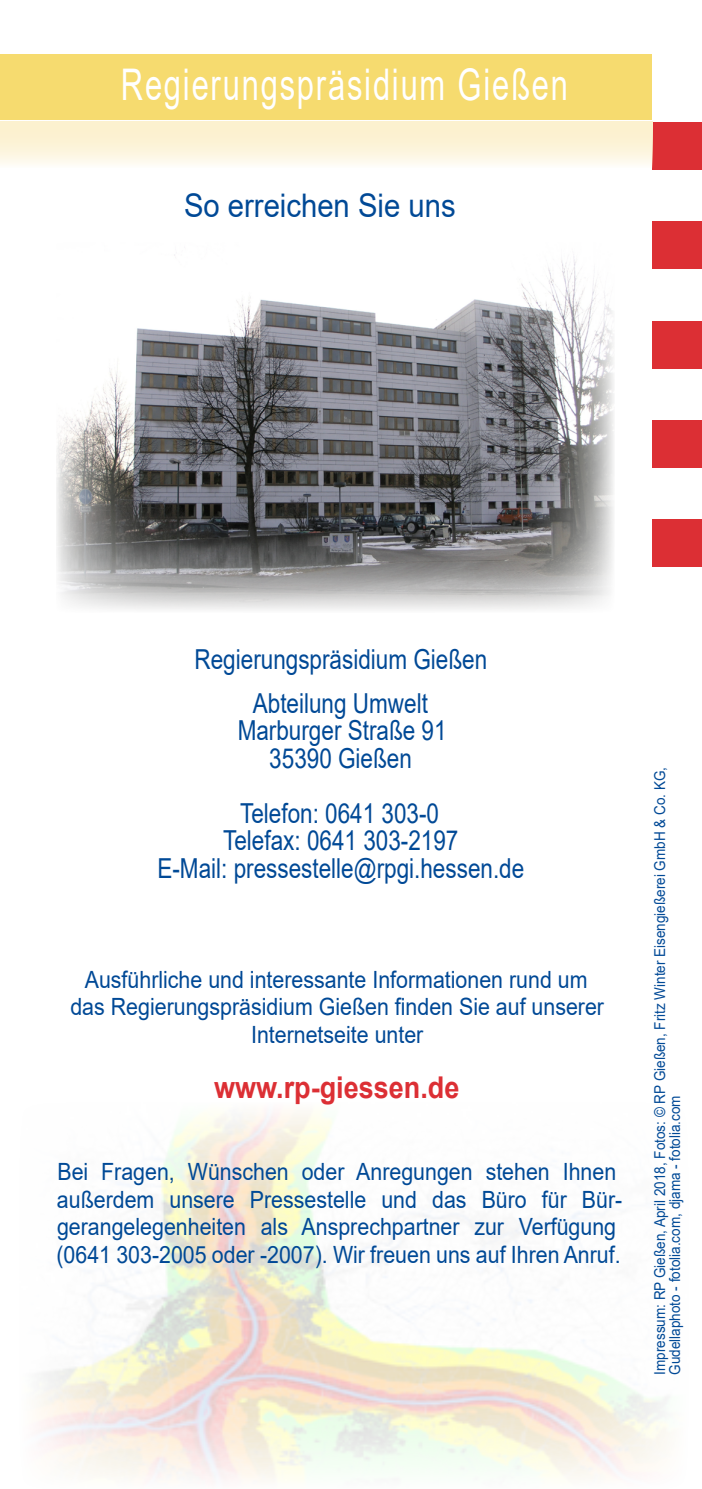
<style>
.page{position:relative;width:702px;height:1489px;background:#fff}
.page>*{position:absolute;margin:0;border:0;box-sizing:border-box;transform-origin:0 0}
.t1{font:43.5px "Arial";letter-spacing:.06em;color:#fff;scale:.71 1}
.t2{font:32.5px "Arial";color:#004996;scale:.9 1}
.t3{font:700 30px "Arial";color:#dc2f34;scale:.9 1}
.t4{font:27.5px/27.5px "Arial";color:#004996;text-align:center;scale:.82 1}
.t5{font:23.75px/27.5px "Arial";color:#004996;text-align:center;scale:.9 1}
.t6{font:15px "Arial";color:#004996;scale:.9 1}
</style>
<div class="page">
<img style="left:36px;top:1111px;width:634px;height:370px">
<div style="left:653px;top:519px;width:49px;height:47px;background:#dc2f34"></div>
<div style="left:653px;top:420px;width:49px;height:48px;background:#dc2f34"></div>
<div style="left:653px;top:321px;width:49px;height:47px;background:#dc2f34"></div>
<div style="left:653px;top:221px;width:49px;height:48px;background:#dc2f34"></div>
<div style="left:653px;top:122px;width:49px;height:47px;background:#dc2f34"></div>
<div style="left:0;top:55px;width:651px;height:65px;background:#f6db6f"></div>
<div style="left:0;top:121px;width:652px;height:47px;background:linear-gradient(to bottom,#fbeec6,#fdfaf0)"></div>
<img style="left:56px;top:254px;width:558px;height:356px">
<h1 class="t1" style="left:121px;top:55px;width:631px">Regierungspräsidium Gießen</h1>
<h2 class="t2" style="left:184px;top:183px;width:303px">So erreichen Sie uns</h2>
<p class="t4" style="left:194px;top:637px;width:358px;line-height:43.8px">Regierungspräsidium Gießen<br>Abteilung Umwelt</p>
<p class="t4" style="left:238px;top:716px;width:256px">Marburger Straße 91<br>35390 Gießen</p>
<p class="t4" style="left:157px;top:799px;width:449px">Telefon: 0641 303-0<br>Telefax: 0641 303-2197<br>E-Mail: pressestelle@rpgi.hessen.de</p>
<p class="t5" style="left:70px;top:965px;width:594px">Ausführliche und interessante Informationen rund um das Regierungspräsidium Gießen finden Sie auf unserer<br>Internetseite unter</p>
<p class="t3" style="left:214px;top:1065px;width:274px">www.rp-giessen.de</p>
<p class="t5" style="left:56px;top:1157px;width:630px;text-align:left">Bei Fragen, Wünschen oder Anregungen stehen Ihnen außerdem unsere Pressestelle und das Büro für Bür&shy;gerangelegenheiten als Ansprechpartner zur Verfügung (0641 303-2005 oder -2007). Wir freuen uns auf Ihren Anruf.</p>
<p class="t6" style="left:649px;top:1374px;width:676px;rotate:-90deg">Impressum: RP Gießen, April 2018, Fotos: © RP Gießen, Fritz Winter Eisengießerei GmbH &amp; Co. KG,</p>
<p class="t6" style="left:664px;top:1374px;width:312px;rotate:-90deg">Gudellaphoto - fotolia.com, djama - fotolia.com</p>
</div>
